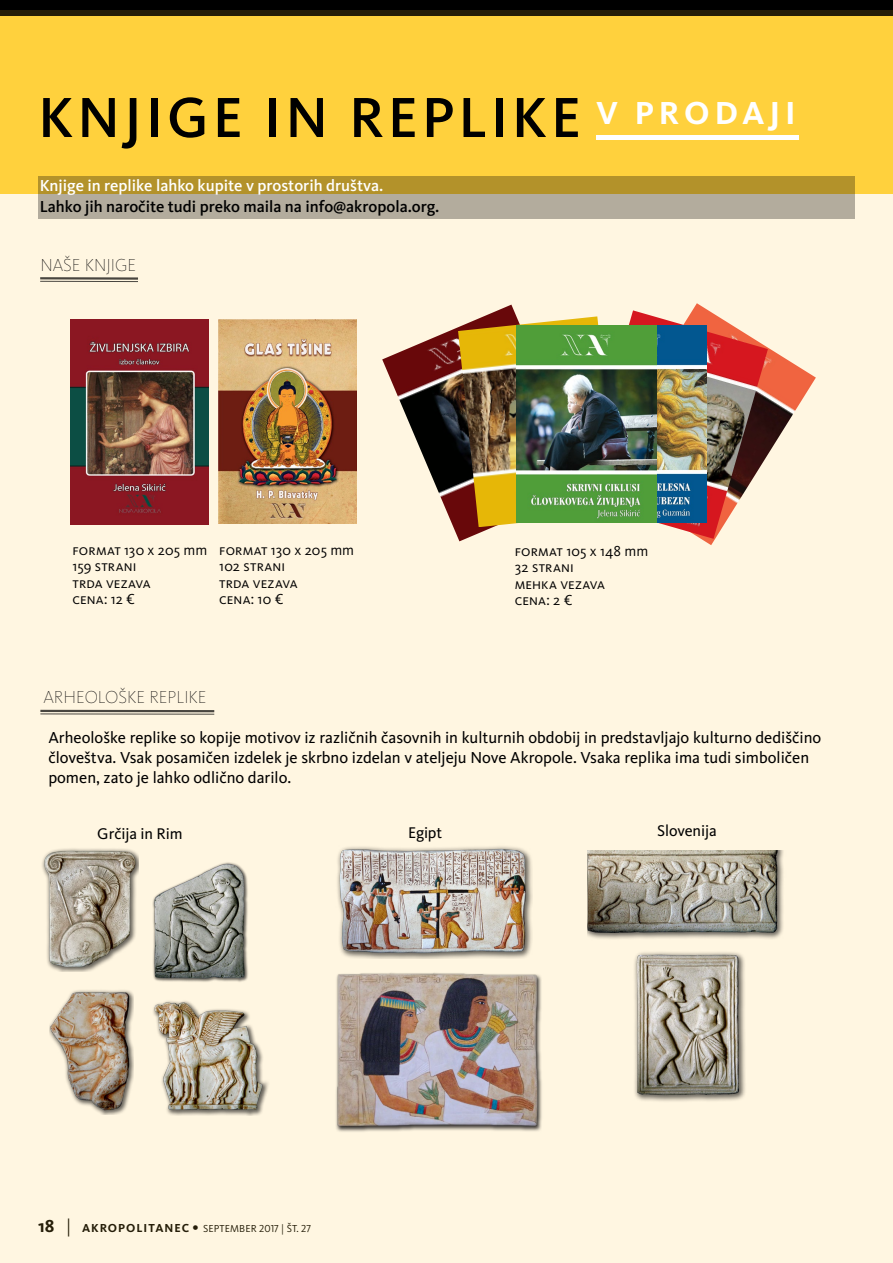
<style>
.page{position:relative;width:893px;height:1263px;background:#fff}
.page>*{position:absolute;margin:0;border:0;box-sizing:border-box;transform-origin:0 0}
.t1{font:500 58.5px "Kievit Pro";letter-spacing:.065em;color:#000}
.t2{font:100 18px "Kievit Pro";color:#000}
.t3{font:16.5px/19.8px "Kievit Pro";color:#000}
.t4{font:500 16.5px "Kievit Pro";color:#000}
.t5{font:500 16.5px "Kievit Pro";color:#fff}
.t6{font:16.05px "Kievit Pro";letter-spacing:-.005em;color:#000}
.t7{font:15px/16.5px "Kievit Pro";letter-spacing:.01em;color:#000}
.t8{font:10.5px "Kievit Pro";letter-spacing:.01em;color:#000}
.s1{font-weight:700;font-size:18px}
.s2{font-size:18px}
.s3{font-weight:700;font-size:12px}
.s4{font-family:"Tahoma";font-size:13.5px}
</style>
<div class="page">
<div style="left:0;top:0;width:893px;height:17px;background:#000"></div>
<div style="left:0;top:11px;width:893px;height:1252px;background:#fff6e1"></div>
<img style="left:692px;top:303px;width:124px;height:242px">
<img style="left:382px;top:305px;width:135px;height:236px">
<img style="left:458px;top:316px;width:121px;height:211px">
<img style="left:579px;top:310px;width:189px;height:229px">
<div style="left:0;top:16px;width:893px;height:178px;background:#ffd13d"></div>
<div style="left:596px;top:135px;width:203px;height:5px;background:#fff"></div>
<svg style="left:38px;top:177px;width:817px;height:42px;background:#b3a16e"></svg>
<img style="left:656px;top:325px;width:50px;height:198px">
<img style="left:516px;top:325px;width:140px;height:198px">
<img style="left:218px;top:320px;width:139px;height:203px">
<img style="left:70px;top:319px;width:139px;height:205px">
<img style="left:42px;top:848px;width:97px;height:123px">
<img style="left:50px;top:990px;width:83px;height:124px">
<img style="left:337px;top:846px;width:195px;height:112px">
<hr style="left:40px;top:713px;width:174px;height:1px;background:#000">
<hr style="left:40px;top:710px;width:174px;height:2px;background:#000">
<img style="left:587px;top:851px;width:197px;height:88px">
<img style="left:336px;top:972px;width:206px;height:160px">
<img style="left:152px;top:862px;width:96px;height:120px">
<img style="left:153px;top:1001px;width:116px;height:114px">
<hr style="left:40px;top:281px;width:98px;height:1px;background:#000">
<hr style="left:40px;top:277px;width:98px;height:3px;background:#000">
<img style="left:634px;top:952px;width:111px;height:149px">
<h1 class="t1" style="left:38px;top:82px;width:759px">Knjige in REPLIKE <sup>V</sup> <sup>PRODAJI</sup></h1>
<p class="t5" style="left:40px;top:175px;width:345px">Knjige in replike lahko kupite v prostorih društva.</p>
<p class="t4" style="left:40px;top:196px;width:401px">Lahko jih naročite tudi preko maila na info@akropola.org.</p>
<p class="t2" style="left:40px;top:254px;width:97px">NAŠE KNJIGE</p>
<p class="t7" style="left:73px;top:541px;width:136px">format 130 x 205 mm<br>159 strani<br>trda vezava<br>cena: 12 €</p>
<p class="t7" style="left:515px;top:542px;width:135px">format 105 x 148 mm<br>32 strani<br>mehka vezava<br>cena: 2 €</p>
<p class="t7" style="left:219px;top:541px;width:136px">format 130 x 205 mm<br>102 strani<br>trda vezava<br>cena: 10 €</p>
<p class="t2" style="left:43px;top:686px;width:165px">ARHEOLOŠKE REPLIKE</p>
<p class="t3" style="left:48px;top:728px;width:774px">Arheološke replike so kopije motivov iz različnih časovnih in kulturnih obdobij in predstavljajo kulturno dediščino človeštva. Vsak posamičen izdelek je skrbno izdelan v ateljeju Nove Akropole. Vsaka replika ima tudi simboličen pomen, zato je lahko odlično darilo.</p>
<p class="t6" style="left:97px;top:823px;width:87px">Grčija in Rim</p>
<p class="t6" style="left:408px;top:823px;width:35px">Egipt</p>
<p class="t6" style="left:657px;top:821px;width:61px">Slovenija</p>
<p class="t8" style="left:38px;top:1222px;width:274px"><span class="s1">18</span> <span class="s2">|</span> <span class="s3">AKROPOLITANEC</span> <span class="s4">•</span> SEPTEMBER 2017 | Št. 27</p>
</div>
